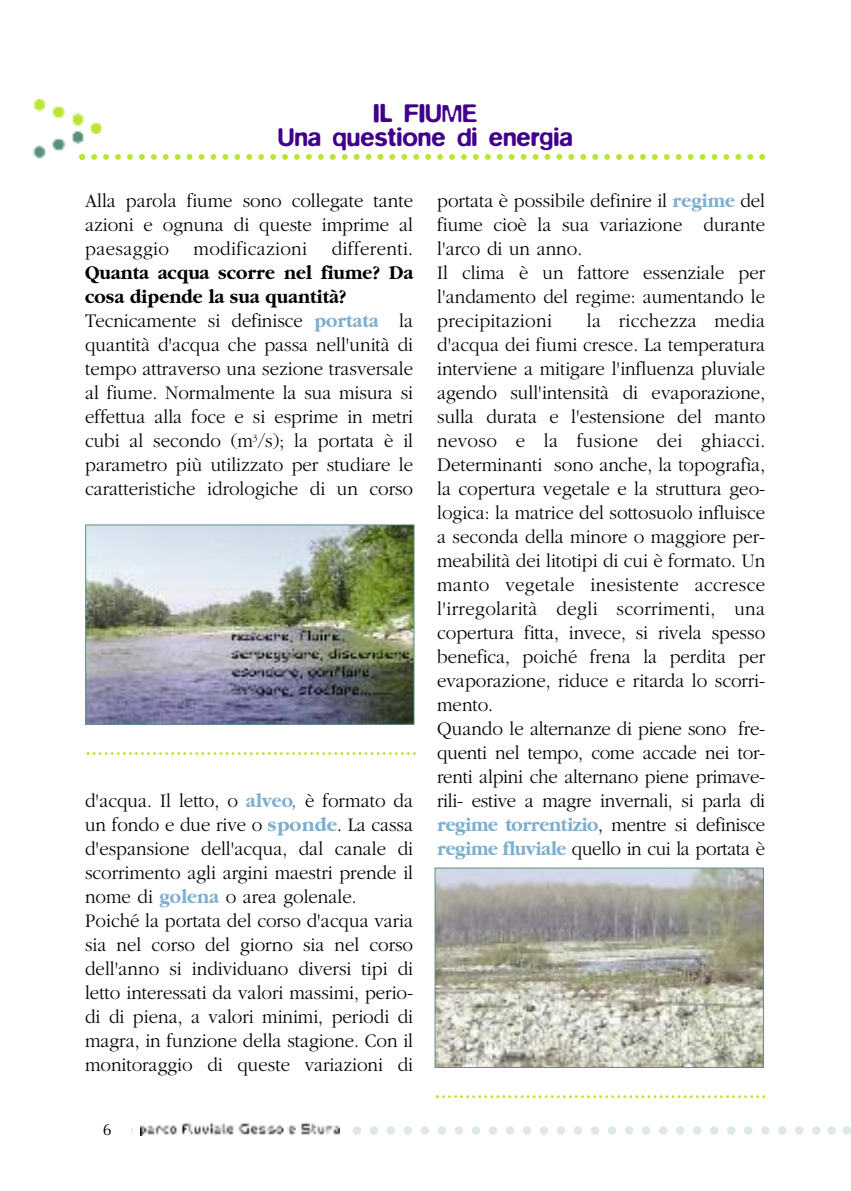
<style>
.page{position:relative;width:851px;height:1191px;background:#fff}
.page>*{position:absolute;margin:0;border:0;box-sizing:border-box;transform-origin:0 0}
.t1{font:500 26px/24px "Blur";color:#41008b;text-align:center}
.t2{font:300 20px/24px "Garamond";color:#000;scale:.94 1}
.t3{font:16px "Optima";color:#000}
.s1{font-weight:700}
.s2{font-weight:700;color:#7caece}
.s3{font-weight:400;font-style:italic;font-size:19px;color:#5a60ad}
</style>
<div class="page">
<div style="left:352px;top:1126px;width:9px;height:8px;background:#dee9e6;border-radius:50%"></div>
<div style="left:369px;top:1126px;width:9px;height:8px;background:#dee9e6;border-radius:50%"></div>
<div style="left:386px;top:1126px;width:9px;height:8px;background:#dee9e6;border-radius:50%"></div>
<div style="left:403px;top:1126px;width:9px;height:8px;background:#dee9e6;border-radius:50%"></div>
<div style="left:420px;top:1126px;width:9px;height:8px;background:#dee9e6;border-radius:50%"></div>
<div style="left:437px;top:1126px;width:9px;height:8px;background:#dee9e6;border-radius:50%"></div>
<div style="left:454px;top:1126px;width:9px;height:8px;background:#dee9e6;border-radius:50%"></div>
<div style="left:471px;top:1126px;width:9px;height:8px;background:#dee9e6;border-radius:50%"></div>
<div style="left:488px;top:1126px;width:9px;height:8px;background:#dee9e6;border-radius:50%"></div>
<div style="left:505px;top:1126px;width:9px;height:8px;background:#dee9e6;border-radius:50%"></div>
<div style="left:522px;top:1126px;width:9px;height:8px;background:#dee9e6;border-radius:50%"></div>
<div style="left:539px;top:1126px;width:9px;height:8px;background:#dee9e6;border-radius:50%"></div>
<div style="left:556px;top:1126px;width:9px;height:8px;background:#dee9e6;border-radius:50%"></div>
<div style="left:573px;top:1126px;width:9px;height:8px;background:#dee9e6;border-radius:50%"></div>
<div style="left:590px;top:1126px;width:9px;height:8px;background:#dee9e6;border-radius:50%"></div>
<div style="left:607px;top:1126px;width:9px;height:8px;background:#dee9e6;border-radius:50%"></div>
<div style="left:624px;top:1126px;width:9px;height:8px;background:#dee9e6;border-radius:50%"></div>
<div style="left:641px;top:1126px;width:9px;height:8px;background:#dee9e6;border-radius:50%"></div>
<div style="left:658px;top:1126px;width:9px;height:8px;background:#dee9e6;border-radius:50%"></div>
<div style="left:675px;top:1126px;width:9px;height:8px;background:#dee9e6;border-radius:50%"></div>
<div style="left:692px;top:1126px;width:9px;height:8px;background:#dee9e6;border-radius:50%"></div>
<div style="left:709px;top:1126px;width:9px;height:8px;background:#dee9e6;border-radius:50%"></div>
<div style="left:726px;top:1126px;width:9px;height:8px;background:#dee9e6;border-radius:50%"></div>
<div style="left:743px;top:1126px;width:9px;height:8px;background:#dee9e6;border-radius:50%"></div>
<div style="left:760px;top:1126px;width:9px;height:8px;background:#dee9e6;border-radius:50%"></div>
<div style="left:777px;top:1126px;width:9px;height:8px;background:#dee9e6;border-radius:50%"></div>
<div style="left:795px;top:1126px;width:8px;height:8px;background:#dee9e6;border-radius:50%"></div>
<div style="left:812px;top:1126px;width:8px;height:8px;background:#dee9e6;border-radius:50%"></div>
<div style="left:827px;top:1126px;width:8px;height:8px;background:#dee9e6;border-radius:50%"></div>
<div style="left:842px;top:1126px;width:8px;height:8px;background:#dee9e6;border-radius:50%"></div>
<img style="left:140px;top:1122px;width:199px;height:13px">
<img style="left:32px;top:100px;width:71px;height:59px">
<svg style="left:79px;top:154px;width:686px;height:6px"></svg>
<svg style="left:436px;top:1095px;width:329px;height:3px"></svg>
<img style="left:436px;top:869px;width:325px;height:196px">
<div style="left:434px;top:867px;width:329px;height:200px;border:1px solid #5b9184"></div>
<svg style="left:86px;top:752px;width:330px;height:3px"></svg>
<img style="left:87px;top:526px;width:325px;height:196px">
<div style="left:85px;top:524px;width:329px;height:200px;border:1px solid #5b9184"></div>
<h1 class="t1" style="left:277px;top:101px;width:296px">IL FIUME<br>Una questione di energia</h1>
<p class="t2" style="left:85px;top:188px;width:350px;text-align:justify">Alla parola fiume sono collegate tante azioni e ognuna di queste imprime al paesaggio modificazioni differenti.</p>
<p class="t2" style="left:85px;top:260px;width:350px"><span class="s1">Quanta acqua scorre nel fiume? Da cosa dipende la sua quantità?<br></span>Tecnicamente si definisce <span class="s2">portata</span> la quantità d'acqua che passa nell'unità di tempo attraverso una sezione trasversale al fiume. Normalmente la sua misura si effettua alla foce e si esprime in metri cubi al secondo (m<sup>3</sup>/s); la portata è il parametro più utilizzato per studiare le caratteristiche idrologiche di un corso</p>
<p class="t2" style="left:85px;top:788px;width:350px">d'acqua. Il letto, o <span class="s2">alveo</span><span class="s3">,</span> è formato da un fondo e due rive o <span class="s2">sponde</span>. La cassa d'espansione dell'acqua, dal canale di scorrimento agli argini maestri prende il nome di <span class="s2">golena</span> o area golenale.<br>Poiché la portata del corso d'acqua varia sia nel corso del giorno sia nel corso dell'anno si individuano diversi tipi di letto interessati da valori massimi, perio&shy;di di piena, a valori minimi, periodi di magra, in funzione della stagione. Con il monitoraggio di queste variazioni di</p>
<p class="t3" style="left:103px;top:1120px;width:10px">6</p>
<p class="t2" style="left:437px;top:188px;width:350px">portata è possibile definire il <span class="s2">regime</span> del fiume cioè la sua variazione durante l'arco di un anno.<br>Il clima è un fattore essenziale per l'andamento del regime: aumentando le precipitazioni</p>
<p class="t2" style="left:437px;top:308px;width:350px;text-indent:150px">la ricchezza media d'acqua dei fiumi cresce. La temperatura interviene a mitigare l'influenza pluviale agendo sull'intensità di evaporazione, sulla durata e l'estensione del manto nevoso e la fusione dei ghiacci.<br>Determinanti sono anche, la topografìa, la copertura vegetale e la struttura geo&shy;logica: la matrice del sottosuolo influisce a seconda della minore o maggiore per&shy;meabilità dei litotipi di cui è formato. Un manto vegetale inesistente accresce l'irregolarità degli scorrimenti, una copertura fitta, invece, si rivela spesso benefica, poiché frena la perdita per evaporazione, riduce e ritarda lo scorri&shy;mento.<br>Quando le alternanze di piene sono fre&shy;quenti nel tempo, come accade nei tor&shy;renti alpini che alternano piene primave&shy;rili- estive a magre invernali, si parla di <span class="s2">regime torrentizio</span>, mentre si definisce <span class="s2">regime fluviale</span> quello in cui la portata è</p>
</div>
